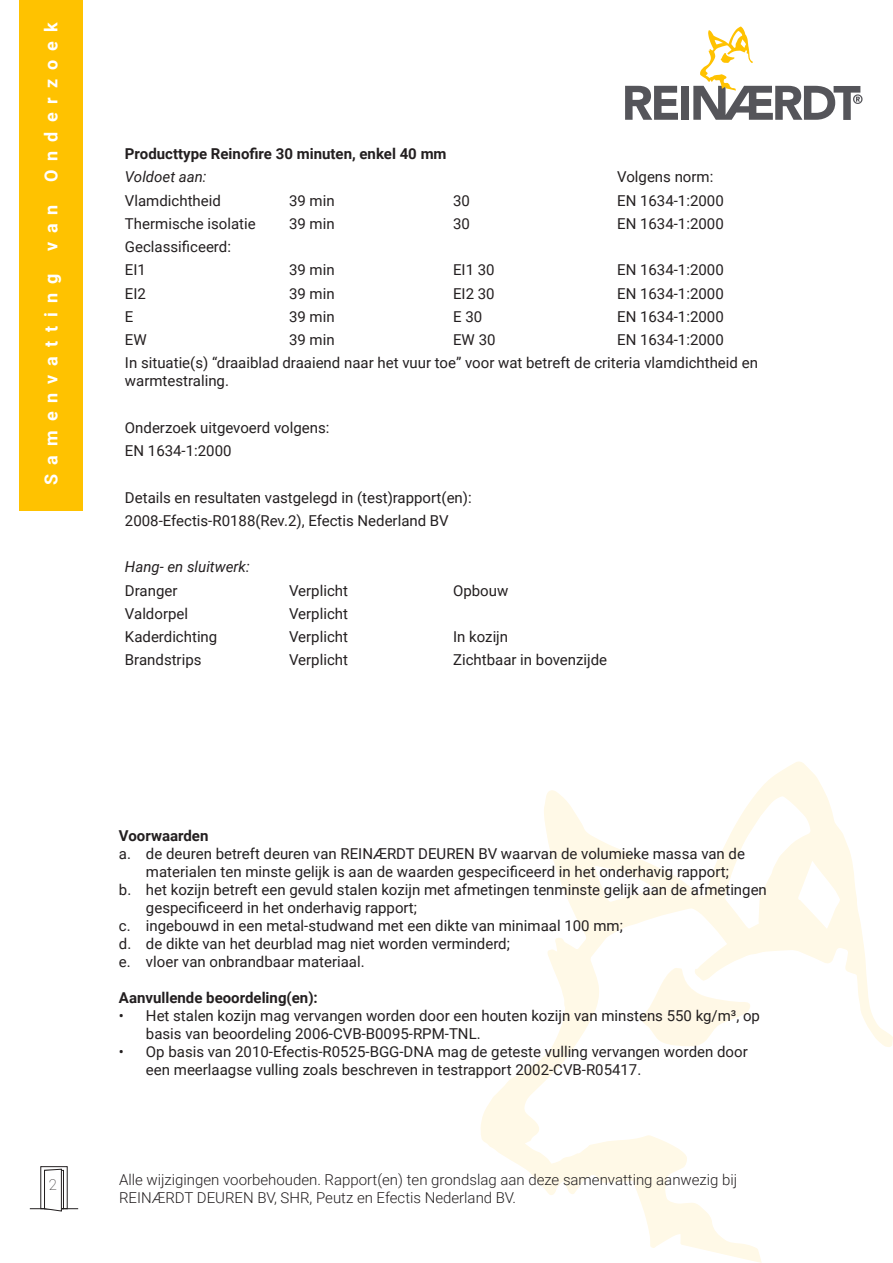
<style>
.page{position:relative;width:893px;height:1263px;background:#fff}
.page>*{position:absolute;margin:0;border:0;box-sizing:border-box;transform-origin:0 0}
.t1{font:700 18px "Roboto";letter-spacing:.5em;color:#fff}
.t2{font:15px/18px "Roboto";color:#231f20}
.t3{font:300 15px/18px "Roboto";color:#231f20}
.t4{font:700 15px "Roboto";color:#231f20}
.t5{font:italic 15px "Roboto";color:#231f20}
.t6{font:100 15px "Roboto";color:#231f20}
</style>
<div class="page">
<div style="left:19px;top:0;width:64px;height:510px;background:#ffc200"></div>
<svg style="left:481px;top:761px;width:412px;height:502px"></svg>
<svg style="left:625px;top:86px;width:53px;height:34px"></svg>
<div style="left:681px;top:86px;width:8px;height:34px;background:#55555a"></div>
<svg style="left:693px;top:26px;width:169px;height:94px"></svg>
<hr style="left:30px;top:1208px;width:48px;height:1px;background:#231f20">
<div style="left:44px;top:1170px;width:20px;height:39px;border:1px solid #231f20"></div>
<div style="left:41px;top:1166px;width:26px;height:43px;border:1px solid #231f20"></div>
<svg style="left:44px;top:1169px;width:18px;height:42px"></svg>
<p class="t1" style="left:38px;top:485px;width:464px;rotate:-90deg">Samenvatting van Onderzoek</p>
<p class="t4" style="left:125px;top:143px;width:323px">Producttype Reinofire 30 minuten, enkel 40 mm</p>
<p class="t5" style="left:125px;top:167px;width:83px">Voldoet aan:</p>
<p class="t2" style="left:617px;top:167px;width:98px">Volgens norm:</p>
<p class="t2" style="left:125px;top:191px;width:97px">Vlamdichtheid</p>
<p class="t2" style="left:289px;top:191px;width:47px">39 min</p>
<p class="t2" style="left:453px;top:191px;width:18px">30</p>
<p class="t2" style="left:617px;top:191px;width:108px">EN 1634-1:2000</p>
<p class="t2" style="left:125px;top:214px;width:132px">Thermische isolatie</p>
<p class="t2" style="left:289px;top:214px;width:47px">39 min</p>
<p class="t2" style="left:453px;top:214px;width:18px">30</p>
<p class="t2" style="left:617px;top:214px;width:108px">EN 1634-1:2000</p>
<p class="t2" style="left:125px;top:237px;width:108px">Geclassificeerd:</p>
<p class="t2" style="left:125px;top:260px;width:23px">EI1</p>
<p class="t2" style="left:289px;top:260px;width:47px">39 min</p>
<p class="t2" style="left:453px;top:260px;width:43px">EI1 30</p>
<p class="t2" style="left:617px;top:260px;width:108px">EN 1634-1:2000</p>
<p class="t2" style="left:125px;top:284px;width:23px">EI2</p>
<p class="t2" style="left:289px;top:284px;width:47px">39 min</p>
<p class="t2" style="left:453px;top:284px;width:43px">EI2 30</p>
<p class="t2" style="left:617px;top:284px;width:108px">EN 1634-1:2000</p>
<p class="t2" style="left:125px;top:307px;width:10px">E</p>
<p class="t2" style="left:289px;top:307px;width:47px">39 min</p>
<p class="t2" style="left:453px;top:307px;width:31px">E 30</p>
<p class="t2" style="left:617px;top:307px;width:108px">EN 1634-1:2000</p>
<p class="t2" style="left:125px;top:330px;width:23px">EW</p>
<p class="t2" style="left:289px;top:330px;width:47px">39 min</p>
<p class="t2" style="left:453px;top:330px;width:44px">EW 30</p>
<p class="t2" style="left:617px;top:330px;width:108px">EN 1634-1:2000</p>
<p class="t2" style="left:125px;top:353px;width:634px">In situatie(s) “draaiblad draaiend naar het vuur toe” voor wat betreft de criteria vlamdichtheid en warmtestraling.</p>
<p class="t2" style="left:125px;top:418px;width:206px">Onderzoek uitgevoerd volgens:</p>
<p class="t2" style="left:125px;top:441px;width:108px">EN 1634-1:2000</p>
<p class="t2" style="left:125px;top:488px;width:348px">Details en resultaten vastgelegd in (test)rapport(en):</p>
<p class="t2" style="left:125px;top:511px;width:325px">2008-Efectis-R0188(Rev.2), Efectis Nederland BV</p>
<p class="t5" style="left:125px;top:557px;width:126px">Hang- en sluitwerk:</p>
<p class="t2" style="left:125px;top:581px;width:54px">Dranger</p>
<p class="t2" style="left:289px;top:581px;width:60px">Verplicht</p>
<p class="t2" style="left:453px;top:581px;width:57px">Opbouw</p>
<p class="t2" style="left:125px;top:604px;width:65px">Valdorpel</p>
<p class="t2" style="left:289px;top:604px;width:60px">Verplicht</p>
<p class="t2" style="left:125px;top:627px;width:94px">Kaderdichting</p>
<p class="t2" style="left:289px;top:627px;width:60px">Verplicht</p>
<p class="t2" style="left:453px;top:627px;width:57px">In kozijn</p>
<p class="t2" style="left:125px;top:650px;width:78px">Brandstrips</p>
<p class="t2" style="left:289px;top:650px;width:60px">Verplicht</p>
<p class="t2" style="left:453px;top:650px;width:156px">Zichtbaar in bovenzijde</p>
<p class="t6" style="left:49px;top:1174px;width:10px">2</p>
<p class="t4" style="left:119px;top:825px;width:91px">Voorwaarden</p>
<p class="t2" style="left:146px;top:844px;width:601px;text-indent:-27px">a. de deuren betreft deuren van REINÆRDT DEUREN BV waarvan de volumieke massa van de materialen ten minste gelijk is aan de waarden gespecificeerd in het onderhavig rapport;</p>
<p class="t2" style="left:146px;top:880px;width:622px;text-indent:-27px">b. het kozijn betreft een gevuld stalen kozijn met afmetingen tenminste gelijk aan de afmetingen gespecificeerd in het onderhavig rapport;</p>
<p class="t2" style="left:119px;top:916px;width:505px">c. ingebouwd in een metal-studwand met een dikte van minimaal 100 mm;</p>
<p class="t2" style="left:119px;top:934px;width:392px">d. de dikte van het deurblad mag niet worden verminderd;</p>
<p class="t2" style="left:119px;top:952px;width:247px">e. vloer van onbrandbaar materiaal.</p>
<p class="t4" style="left:119px;top:987px;width:200px">Aanvullende beoordeling(en):</p>
<p class="t2" style="left:146px;top:1006px;width:615px;text-indent:-27px">• Het stalen kozijn mag vervangen worden door een houten kozijn van minstens 550 kg/m³, op basis van beoordeling 2006-CVB-B0095-RPM-TNL.</p>
<p class="t2" style="left:146px;top:1042px;width:603px;text-indent:-27px">• Op basis van 2010-Efectis-R0525-BGG-DNA mag de geteste vulling vervangen worden door een meerlaagse vulling zoals beschreven in testrapport 2002-CVB-R05417.</p>
<p class="t3" style="left:119px;top:1170px;width:620px">Alle wijzigingen voorbehouden. Rapport(en) ten grondslag aan deze samenvatting aanwezig bij<br>REINÆRDT DEUREN BV, SHR, Peutz en Efectis Nederland BV.</p>
</div>
